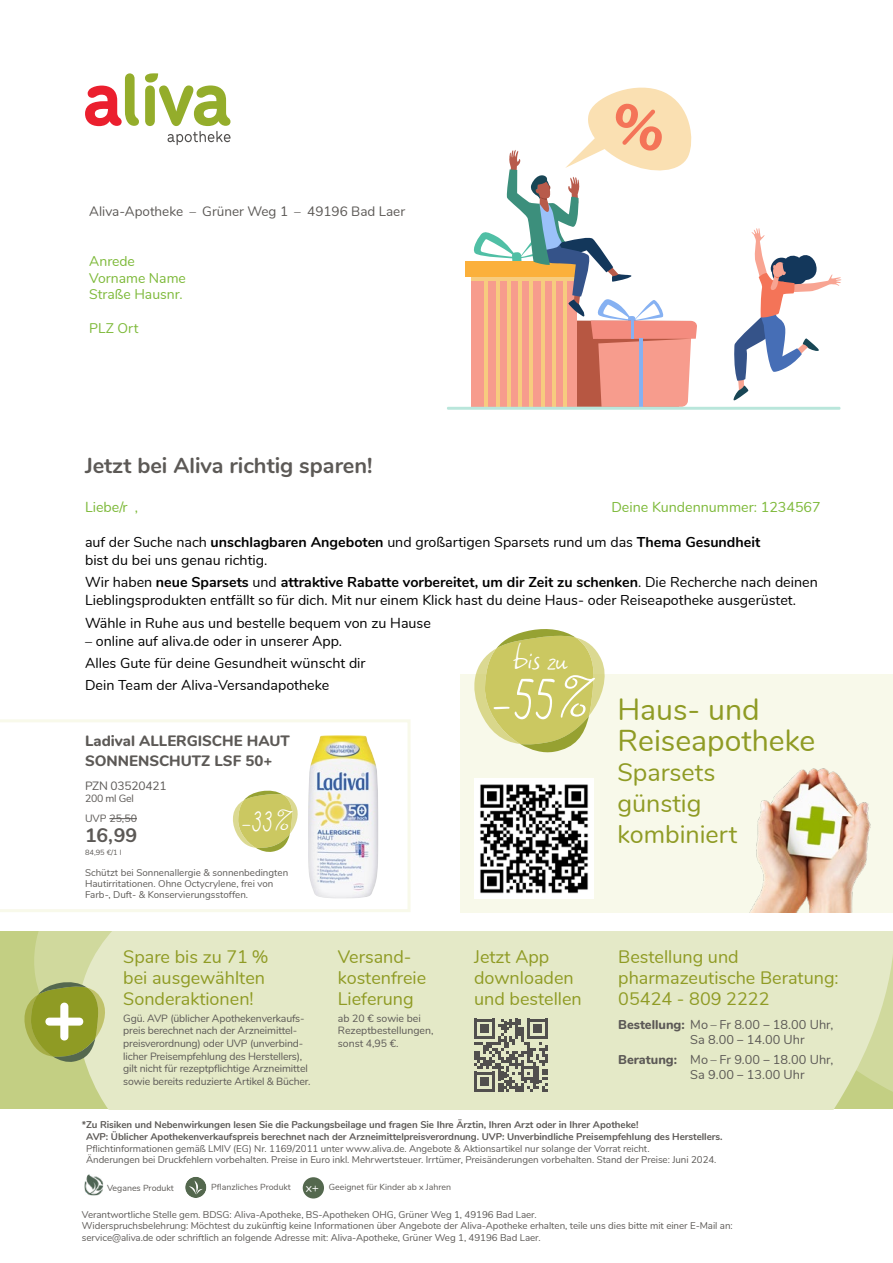
<style>
.page{position:relative;width:893px;height:1263px;background:#fff}
.page>*{position:absolute;margin:0;border:0;box-sizing:border-box;transform-origin:0 0}
.t1{font:39.3px "Square Peg";color:#fff}
.t2{font:30.15px/30.6px "Nunito";color:#8f9b24}
.t3{font:30px "Square Peg";color:#fff}
.t4{font:25.05px/30.6px "Nunito";color:#8f9b24}
.t5{font:700 21.75px "Nunito";color:#5c5956}
.t6{font:700 19.5px "Nunito";color:#5c5956}
.t7{font:18px/21px "Nunito";color:#8f9b24}
.t8{font:800 15px/19.5px "Nunito";color:#5c5956}
.t9{font:14.25px/18px "Nunito";color:#000}
.t10{font:14.25px "Nunito";color:#7db939}
.t11{font:13.95px/16.8px "Nunito";color:#7db939}
.t12{font:13.5px "Nunito";color:#5c5956}
.t13{font:12.75px/15.3px "Nunito";color:#5c5956}
.t14{font:12px "Nunito";letter-spacing:-.02em;color:#5c5956}
.t15{font:10.5px/12.6px "Nunito";letter-spacing:-.015em;color:#5c5956}
.t16{font:9.75px/11.6px "Nunito";letter-spacing:-.005em;color:#5c5956}
.t17{font:700 9.75px/11.7px "Nunito";letter-spacing:-.005em;color:#5c5956}
.t18{font:8.7px "Nunito";color:#5c5956}
.t19{font:7.5px "Nunito";color:#5c5956}
.s1{font-weight:700}
.s2{font-family:"Square Peg";font-size:60.3px;color:#fff}
.s3{font-weight:800}
.s4{font-size:12px;color:#fff}
</style>
<div class="page">
<svg style="left:85px;top:73px;width:146px;height:72px"></svg>
<div style="left:0;top:931px;width:893px;height:178px;background:#c3cf83"></div>
<div style="left:34px;top:931px;width:33px;height:50px;background:#d0d99d"></div>
<div style="left:67px;top:931px;width:826px;height:178px;background:#e4e9c7"></div>
<svg style="left:474px;top:1018px;width:74px;height:74px;background:#949585"></svg>
<svg style="left:24px;top:981px;width:84px;height:82px;background:#aab461"></svg>
<div style="left:303px;top:1177px;width:21px;height:21px;background:#54684e;border-radius:50%"></div>
<img style="left:85px;top:1174px;width:18px;height:21px">
<svg style="left:185px;top:1177px;width:21px;height:21px"></svg>
<div style="left:465px;top:261px;width:116px;height:15px;background:#fbb03b"></div>
<svg style="left:733px;top:228px;width:109px;height:172px"></svg>
<svg style="left:470px;top:87px;width:227px;height:320px"></svg>
<hr style="left:447px;top:407px;width:393px;height:3px;background:#b9e6db">
<div style="left:460px;top:674px;width:433px;height:238px;background:#f8f9ea"></div>
<svg style="left:474px;top:629px;width:131px;height:124px"></svg>
<img style="left:750px;top:768px;width:121px;height:144px">
<img style="left:474px;top:779px;width:120px;height:119px">
<svg style="left:0;top:719px;width:411px;height:193px"></svg>
<h3 class="t12" style="left:89px;top:201px;width:317px">Aliva-Apotheke – Grüner Weg 1 – 49196 Bad Laer</h3>
<h3 class="t11" style="left:89px;top:252px;width:98px">Anrede<br>Vorname Name<br>Straße Hausnr.</h3>
<h3 class="t11" style="left:89px;top:319px;width:51px">PLZ Ort</h3>
<h3 class="t5" style="left:85px;top:449px;width:289px">Jetzt bei Aliva richtig sparen!</h3>
<h3 class="t10" style="left:85px;top:497px;width:55px">Liebe/r ,</h3>
<h3 class="t10" style="left:611px;top:497px;width:211px">Deine Kundennummer: 1234567</h3>
<h3 class="t9" style="left:85px;top:532px;width:677px">auf der Suche nach <span class="s1">unschlagbaren Angeboten</span> und großartigen Sparsets rund um das <span class="s1">Thema Gesundheit </span>bist du bei uns genau richtig.</h3>
<h3 class="t9" style="left:85px;top:573px;width:734px">Wir haben <span class="s1">neue Sparsets</span> und <span class="s1">attraktive Rabatte vorbereitet, um dir Zeit zu schenken</span>. Die Recherche nach deinen<br>Lieblingsprodukten entfällt so für dich. Mit nur einem Klick hast du deine Haus- oder Reiseapotheke ausgerüstet.</h3>
<h3 class="t9" style="left:85px;top:613px;width:347px">Wähle in Ruhe aus und bestelle bequem von zu Hause</h3>
<h3 class="t9" style="left:85px;top:629px;width:282px;line-height:22.2px">– online auf aliva.de oder in unserer App.<br>Alles Gute für deine Gesundheit wünscht dir<br>Dein Team der Aliva-Versandapotheke</h3>
<h1 class="t1" style="left:514px;top:629px;width:55px">bis zu</h1>
<h2 class="t2" style="left:617px;top:693px;width:199px;text-indent:-127px"><span class="s2">-55%</span> Haus- und<br>Reiseapotheke</h2>
<h3 class="t4" style="left:617px;top:756px;width:121px">Sparsets günstig kombiniert</h3>
<h3 class="t8" style="left:85px;top:730px;width:206px">Ladival ALLERGISCHE HAUT<br>SONNENSCHUTZ LSF 50+</h3>
<p class="t14" style="left:85px;top:777px;width:83px">PZN 03520421</p>
<p class="t15" style="left:85px;top:788px;width:53px;line-height:19.8px">200 ml Gel<br>UVP 25,50</p>
<h3 class="t6" style="left:85px;top:820px;width:54px">16,99</h3>
<p class="t19" style="left:85px;top:847px;width:38px">84,95 €/1 l</p>
<h3 class="t3" style="left:241px;top:799px;width:51px">-33%</h3>
<p class="t16" style="left:85px;top:866px;width:205px">Schützt bei Sonnenallergie &amp; sonnenbedingten<br>Hautirritationen. Ohne Octycrylene, frei von<br>Farb-, Duft- &amp; Konservierungsstoffen.</p>
<h3 class="t7" style="left:123px;top:945px;width:147px">Spare bis zu 71 % bei ausgewählten<br>Sonderaktionen!</h3>
<p class="t15" style="left:123px;top:1011px;width:189px">Ggü. AVP (üblicher Apothekenverkaufs&shy;preis berechnet nach der Arzneimittel&shy;preisverordnung) oder UVP (unverbind&shy;licher Preisempfehlung des Herstellers), gilt nicht für rezeptpflichtige Arzneimittel sowie bereits reduzierte Artikel &amp; Bücher.</p>
<h3 class="t7" style="left:338px;top:945px;width:90px">Versand&shy;kostenfreie<br>Lieferung</h3>
<p class="t15" style="left:338px;top:1011px;width:97px">ab 20 € sowie bei<br>Rezeptbestellungen, sonst 4,95 €.</p>
<h3 class="t7" style="left:474px;top:945px;width:109px">Jetzt App downloaden und bestellen</h3>
<h3 class="t7" style="left:618px;top:945px;width:222px">Bestellung und pharmazeutische Beratung:<br>05424 - 809 2222</h3>
<h3 class="t13" style="left:690px;top:1016px;width:145px;text-indent:-72px"><span class="s3">Bestellung:</span> Mo – Fr 8.00 − 18.00 Uhr,<br>Sa 8.00 − 14.00 Uhr</h3>
<h3 class="t13" style="left:690px;top:1051px;width:145px;text-indent:-72px"><span class="s3">Beratung:</span> Mo – Fr 9.00 − 18.00 Uhr,<br>Sa 9.00 − 13.00 Uhr</h3>
<p class="t17" style="left:86px;top:1118px;width:638px;text-indent:-4px">*Zu Risiken und Nebenwirkungen lesen Sie die Packungsbeilage und fragen Sie Ihre Ärztin, Ihren Arzt oder in Ihrer Apotheke!<br>AVP: Üblicher Apothekenverkaufspreis berechnet nach der Arzneimittelpreisverordnung. UVP: Unverbindliche Preisempfehlung des Herstellers.</p>
<p class="t16" style="left:86px;top:1142px;width:632px">Pflichtinformationen gemäß LMIV (EG) Nr. 1169/2011 unter www.aliva.de. Angebote &amp; Aktionsartikel nur solange der Vorrat reicht.<br>Änderungen bei Druckfehlern vorbehalten. Preise in Euro inkl. Mehrwertsteuer. Irrtümer, Preisänderungen vorbehalten. Stand der Preise: Juni 2024.</p>
<p class="t18" style="left:107px;top:1181px;width:68px">Veganes Produkt</p>
<p class="t18" style="left:211px;top:1181px;width:241px">Pflanzliches Produkt <span class="s4">x+</span> Geeignet für Kinder ab x Jahren</p>
<p class="t16" style="left:82px;top:1208px;width:652px">Verantwortliche Stelle gem. BDSG: Aliva-Apotheke, BS-Apotheken OHG, Grüner Weg 1, 49196 Bad Laer.<br>Widerspruchsbelehrung: Möchtest du zukünftig keine Informationen über Angebote der Aliva-Apotheke erhalten, teile uns dies bitte mit einer E-Mail an: service@aliva.de oder schriftlich an folgende Adresse mit: Aliva-Apotheke, Grüner Weg 1, 49196 Bad Laer.</p>
</div>
